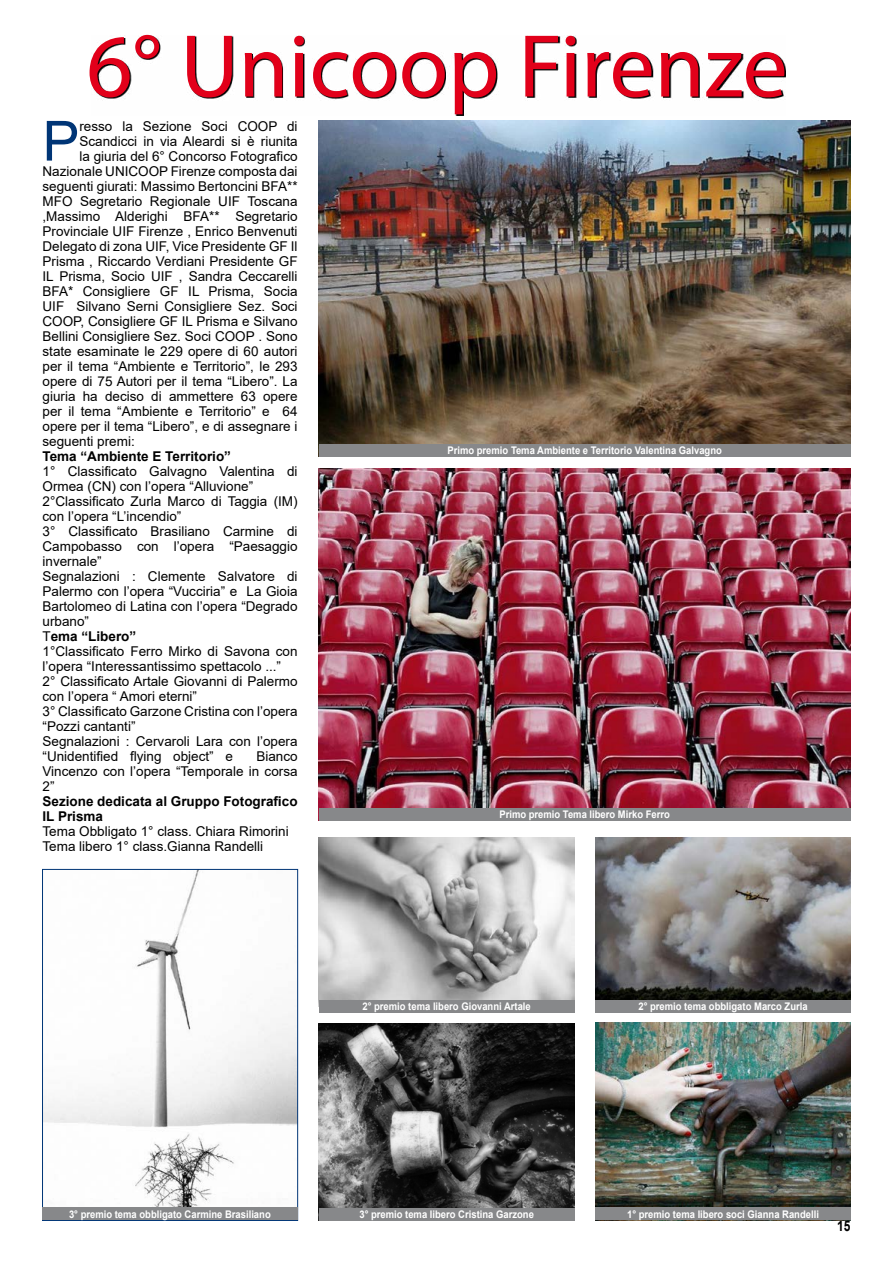
<style>
.page{position:relative;width:893px;height:1263px;background:#fff}
.page>*{position:absolute;margin:0;border:0;box-sizing:border-box;transform-origin:0 0}
.t1{font:90px "Myriad Pro";color:#e2001a}
.t2{font:55.35px "Arial";color:#003576}
.t3{font:700 15px "Arial";color:#000;scale:.8 1}
.t4{font:13.5px/15px "Arial";color:#000}
.t5{font:700 13.5px/15px "Arial";color:#000}
.t6{font:700 10.5px "Arial";color:#fff;scale:.9 1}
.s1{font-weight:700}
</style>
<div class="page">
<svg style="left:91px;top:35px;width:695px;height:81px"></svg>
<img style="left:319px;top:469px;width:531px;height:339px">
<img style="left:319px;top:121px;width:531px;height:323px">
<div style="left:319px;top:444px;width:531px;height:12px;background:#87888a"></div>
<div style="left:319px;top:808px;width:531px;height:12px;background:#87888a"></div>
<img style="left:44px;top:871px;width:252px;height:336px">
<div style="left:42px;top:869px;width:256px;height:352px;border:1px solid #003576"></div>
<img style="left:319px;top:838px;width:255px;height:162px">
<img style="left:595px;top:838px;width:255px;height:162px">
<img style="left:319px;top:1024px;width:255px;height:184px">
<img style="left:595px;top:1022px;width:255px;height:199px">
<div style="left:42px;top:1207px;width:256px;height:13px;background:#87888a"></div>
<div style="left:595px;top:1000px;width:256px;height:13px;background:#87888a"></div>
<div style="left:319px;top:1000px;width:255px;height:13px;background:#87888a"></div>
<div style="left:319px;top:1208px;width:255px;height:13px;background:#87888a"></div>
<div style="left:595px;top:1207px;width:256px;height:13px;background:#87888a"></div>
<h1 class="t1" style="left:86px;top:11px;width:703px">6° Unicoop Firenze</h1>
<h2 class="t2" style="left:43px;top:103px;width:38px">P</h2>
<p class="t4" style="left:79px;top:118px;width:220px">resso la Sezione Soci COOP di</p>
<p class="t4" style="left:79px;top:133px;width:220px">Scandicci in via Aleardi si è riunita</p>
<p class="t4" style="left:79px;top:148px;width:220px">la giuria del 6° Concorso Fotografico</p>
<p class="t4" style="left:43px;top:163px;width:257px">Nazionale UNICOOP Firenze composta dai</p>
<p class="t4" style="left:43px;top:178px;width:257px">seguenti giurati: Massimo Bertoncini BFA**</p>
<p class="t4" style="left:43px;top:193px;width:257px">MFO Segretario Regionale UIF Toscana</p>
<p class="t4" style="left:43px;top:208px;width:257px">,Massimo Alderighi BFA** Segretario</p>
<p class="t4" style="left:43px;top:223px;width:257px">Provinciale UIF Firenze , Enrico Benvenuti</p>
<p class="t4" style="left:43px;top:238px;width:257px">Delegato di zona UIF, Vice Presidente GF Il</p>
<p class="t4" style="left:43px;top:253px;width:257px">Prisma , Riccardo Verdiani Presidente GF</p>
<p class="t4" style="left:43px;top:268px;width:257px">IL Prisma, Socio UIF , Sandra Ceccarelli</p>
<p class="t4" style="left:43px;top:283px;width:257px">BFA* Consigliere GF IL Prisma, Socia</p>
<p class="t4" style="left:43px;top:298px;width:257px">UIF Silvano Serni Consigliere Sez. Soci</p>
<p class="t4" style="left:43px;top:313px;width:257px">COOP, Consigliere GF IL Prisma e Silvano</p>
<p class="t4" style="left:43px;top:328px;width:257px">Bellini Consigliere Sez. Soci COOP . Sono</p>
<p class="t4" style="left:43px;top:343px;width:257px">state esaminate le 229 opere di 60 autori</p>
<p class="t4" style="left:43px;top:358px;width:257px">per il tema “Ambiente e Territorio”, le 293</p>
<p class="t4" style="left:43px;top:373px;width:257px">opere di 75 Autori per il tema “Libero”. La</p>
<p class="t4" style="left:43px;top:388px;width:257px">giuria ha deciso di ammettere 63 opere</p>
<p class="t4" style="left:43px;top:403px;width:257px">per il tema “Ambiente e Territorio” e 64</p>
<p class="t4" style="left:43px;top:418px;width:257px">opere per il tema “Libero”, e di assegnare i</p>
<p class="t4" style="left:43px;top:433px;width:94px">seguenti premi:</p>
<p class="t5" style="left:43px;top:448px;width:190px">Tema “Ambiente E Territorio”</p>
<p class="t4" style="left:43px;top:463px;width:257px">1° Classificato Galvagno Valentina di Ormea (CN) con l’opera “Alluvione” 2°Classificato Zurla Marco di Taggia (IM) con l’opera “L’incendio”<br>3° Classificato Brasiliano Carmine di Campobasso con l’opera “Paesaggio invernale”<br>Segnalazioni : Clemente Salvatore di Palermo con l’opera “Vucciria” e La Gioia Bartolomeo di Latina con l’opera “Degrado urbano”<br>T<span class="s1">ema “Libero”<br></span>1°Classificato Ferro Mirko di Savona con l’opera “Interessantissimo spettacolo ...”<br>2° Classificato Artale Giovanni di Palermo con l’opera “ Amori eterni”<br>3° Classificato Garzone Cristina con l’opera “Pozzi cantanti”<br>Segnalazioni : Cervaroli Lara con l’opera “Unidentified flying object” e</p>
<p class="t4" style="left:43px;top:748px;width:257px;text-align:justify;text-indent:214px">Bianco Vincenzo con l’opera “Temporale in corsa 2”</p>
<p class="t5" style="left:43px;top:793px;width:257px">Sezione dedicata al Gruppo Fotografico<br>IL Prisma</p>
<p class="t4" style="left:43px;top:823px;width:248px">Tema Obbligato 1° class. Chiara Rimorini<br>Tema libero 1° class.Gianna Randelli</p>
<p class="t6" style="left:447px;top:443px;width:306px">Primo premio Tema Ambiente e Territorio Valentina Galvagno</p>
<p class="t6" style="left:499px;top:807px;width:191px">Primo premio Tema libero Mirko Ferro</p>
<p class="t6" style="left:362px;top:999px;width:189px">2° premio tema libero Giovanni Artale</p>
<p class="t6" style="left:638px;top:999px;width:189px">2° premio tema obbligato Marco Zurla</p>
<p class="t6" style="left:69px;top:1206px;width:226px">3° premio tema obbligato Carmine Brasiliano</p>
<p class="t6" style="left:359px;top:1207px;width:195px">3° premio tema libero Cristina Garzone</p>
<p class="t6" style="left:627px;top:1206px;width:215px">1° premio tema libero soci Gianna Randelli</p>
<p class="t3" style="left:837px;top:1215px;width:18px">15</p>
</div>
